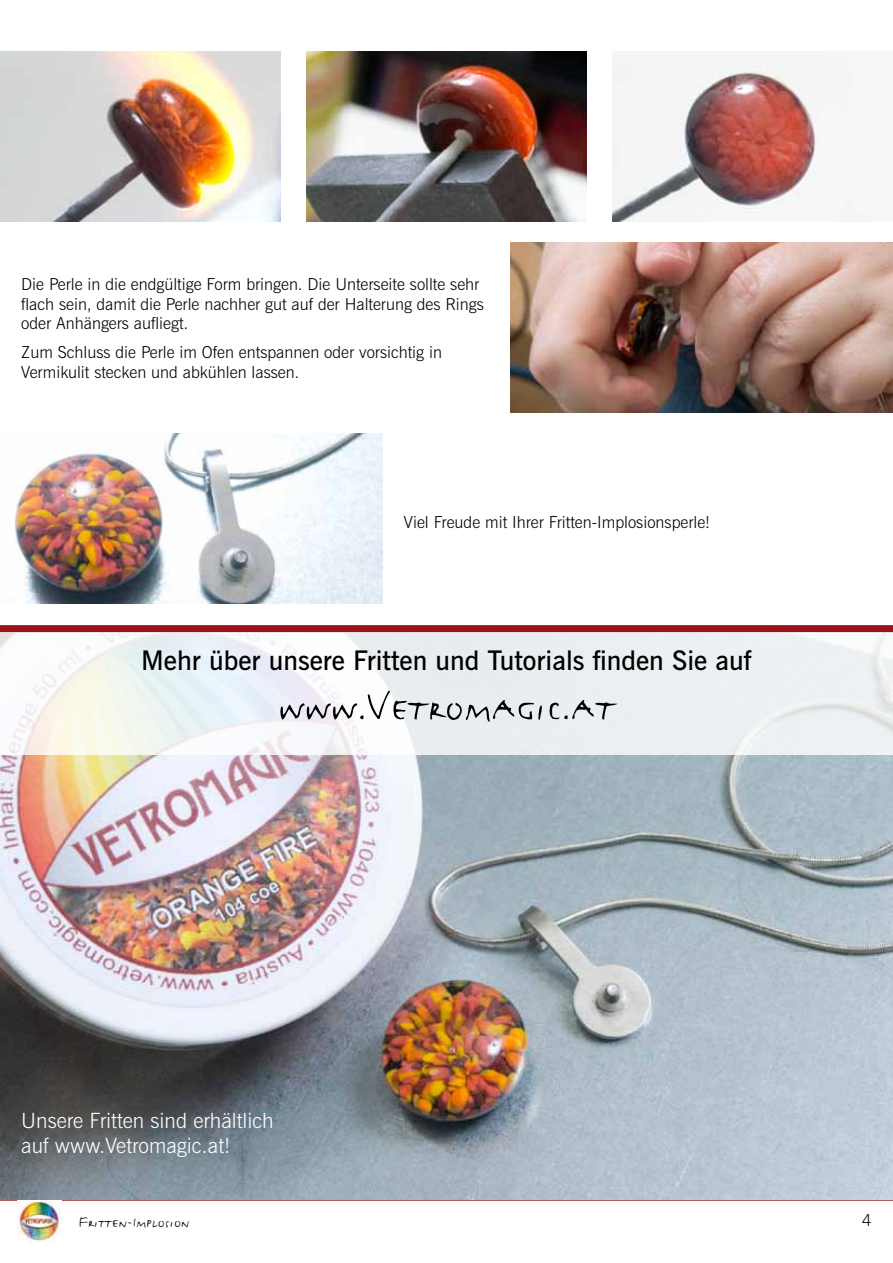
<style>
.page{position:relative;width:893px;height:1263px;background:#fff}
.page>*{position:absolute;margin:0;border:0;box-sizing:border-box;transform-origin:0 0}
.t1{font:54px "FF Justlefthand Caps";color:#000}
.t2{font:600 27px "News Gothic BT";color:#000}
.t3{font:300 21px/25.2px "News Gothic BT";color:#fff}
.t4{font:19.5px "FF Justlefthand Caps";color:#000}
.t5{font:300 16.5px/19.8px "News Gothic BT";color:#000}
</style>
<div class="page">
<hr style="left:0;top:1199px;width:893px;height:2px;background:#9a141c">
<img style="left:17px;top:1200px;width:44px;height:41px">
<img style="left:14px;top:434px;width:369px;height:170px">
<img style="left:510px;top:242px;width:383px;height:170px">
<img style="left:612px;top:65px;width:208px;height:156px">
<img style="left:0;top:51px;width:281px;height:170px">
<img style="left:306px;top:51px;width:281px;height:170px">
<img style="left:0;top:755px;width:893px;height:444px">
<div style="left:0;top:625px;width:893px;height:8px;background:#9a141c"></div>
<svg style="left:0;top:633px;width:893px;height:122px;fill:#ecf0f2"></svg>
<p class="t5" style="left:21px;top:274px;width:464px">Die Perle in die endgültige Form bringen. Die Unterseite sollte sehr flach sein, damit die Perle nachher gut auf der Halterung des Rings oder Anhängers aufliegt.</p>
<p class="t5" style="left:21px;top:342px;width:422px">Zum Schluss die Perle im Ofen entspannen oder vorsichtig in<br>Vermikulit stecken und abkühlen lassen.</p>
<p class="t5" style="left:404px;top:512px;width:308px">Viel Freude mit Ihrer Fritten-Implosionsperle!</p>
<h2 class="t2" style="left:141px;top:644px;width:612px">Mehr über unsere Fritten und Tutorials finden Sie auf</h2>
<h1 class="t1" style="left:278px;top:672px;width:339px">www.Vetromagic.at</h1>
<p class="t3" style="left:21px;top:1108px;width:254px">Unsere Fritten sind erhältlich auf www.Vetromagic.at!</p>
<p class="t4" style="left:79px;top:1209px;width:112px">Fritten-Implosion</p>
<p class="t5" style="left:862px;top:1210px;width:11px">4</p>
</div>
